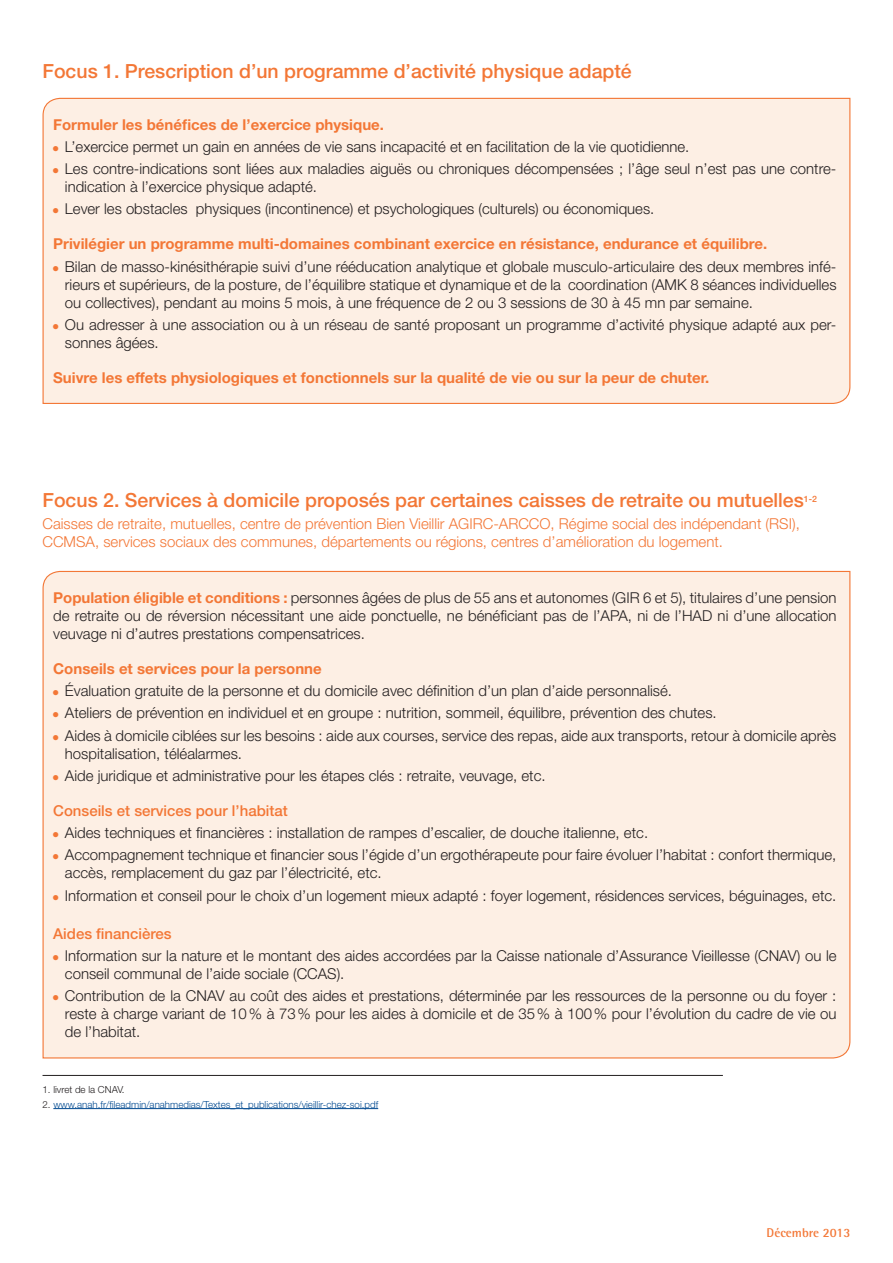
<style>
.page{position:relative;width:893px;height:1263px;background:#fff}
.page>*{position:absolute;margin:0;border:0;box-sizing:border-box;transform-origin:0 0}
.Annexe{font:500 19.5px "Helvetica Neue LT Std";color:#f37736}
.texte_courant{font:300 15px/18px "Helvetica Neue LT Std";color:#231f20}
.texte_courant-2{font:700 15px "Helvetica Neue LT Std";color:#f37736}
.texte_courant-3{font:300 15px/18px "Helvetica Neue LT Std";color:#f37736}
.texte_courant-4{font:500 15px "Helvetica Neue LT Std";color:#f37736}
.t1{font:700 12.75px "Rotis Semi Sans Std";color:#f37736}
.note_bas_de_page_sui{font:300 9.75px "Helvetica Neue LT Std";color:#014990}
.note_bas_de_page{font:300 9.75px "Helvetica Neue LT Std";color:#231f20}
.Annexe-2{font:500 8.7px "Helvetica Neue LT Std";color:#f37736}
.s1{font-family:"Arial";font-weight:400;font-size:12px;color:#f37736}
.s2{font-weight:700;color:#f37736}
.s3{color:#231f20}
</style>
<div class="page">
<div style="left:42px;top:97px;width:809px;height:307px;background:#fdefe4"></div>
<div style="left:42px;top:570px;width:809px;height:489px;background:#fdefe4"></div>
<hr style="left:43px;top:1075px;width:680px;height:1px;background:#231f20">
<hr style="left:53px;top:1108px;width:325px;height:1px;background:#014990">
<p class="Annexe" style="left:43px;top:59px;width:591px">Focus 1. Prescription d’un programme d’activité physique adapté</p>
<p class="texte_courant-2" style="left:53px;top:115px;width:332px">Formuler les bénéfices de l’exercice physique.</p>
<p class="texte_courant" style="left:52px;top:137px;width:639px"><span class="s1">●</span> L’exercice permet un gain en années de vie sans incapacité et en facilitation de la vie quotidienne.</p>
<p class="texte_courant" style="left:65px;top:159px;width:773px;text-indent:-13px"><span class="s1">●</span> Les contre-indications sont liées aux maladies aiguës ou chroniques décompensées ; l’âge seul n’est pas une contre&shy;indication à l’exercice physique adapté.</p>
<p class="texte_courant" style="left:52px;top:200px;width:604px"><span class="s1">●</span> Lever les obstacles physiques (incontinence) et psychologiques (culturels) ou économiques.</p>
<p class="texte_courant-2" style="left:53px;top:235px;width:715px">Privilégier un programme multi-domaines combinant exercice en résistance, endurance et équilibre.</p>
<p class="texte_courant" style="left:65px;top:257px;width:773px;text-align:justify;text-indent:-13px"><span class="s1">●</span> Bilan de masso-kinésithérapie suivi d’une rééducation analytique et globale musculo-articulaire des deux membres infé&shy;rieurs et supérieurs, de la posture, de l’équilibre statique et dynamique et de la coordination (AMK 8 séances individuelles ou collectives), pendant au moins 5 mois, à une fréquence de 2 ou 3 sessions de 30 à 45 mn par semaine.</p>
<p class="texte_courant" style="left:65px;top:315px;width:773px;text-indent:-13px"><span class="s1">●</span> Ou adresser à une association ou à un réseau de santé proposant un programme d’activité physique adapté aux per&shy;sonnes âgées.</p>
<p class="texte_courant-2" style="left:53px;top:368px;width:658px">Suivre les effets physiologiques et fonctionnels sur la qualité de vie ou sur la peur de chuter.</p>
<p class="Annexe" style="left:43px;top:489px;width:763px">Focus 2. Services à domicile proposés par certaines caisses de retraite ou mutuelles</p>
<p class="Annexe-2" style="left:804px;top:494px;width:15px">1-2</p>
<p class="texte_courant-3" style="left:43px;top:515px;width:759px">Caisses de retraite, mutuelles, centre de prévention Bien Vieillir AGIRC-ARCCO, Régime social des indépendant (RSI),<br>CCMSA, services sociaux des communes, départements ou régions, centres d’amélioration du logement.</p>
<p class="texte_courant" style="left:53px;top:588px;width:785px;text-align:justify"><span class="s2">Population éligible et conditions :</span> personnes âgées de plus de 55 ans et autonomes (GIR 6 et 5), titulaires d’une pension de retraite ou de réversion nécessitant une aide ponctuelle, ne bénéficiant pas de l’APA, ni de l’HAD ni d’une allocation veuvage ni d’autres prestations compensatrices.</p>
<p class="texte_courant-2" style="left:53px;top:659px;width:270px">Conseils et services pour la personne</p>
<p class="texte_courant" style="left:52px;top:681px;width:621px"><span class="s1">●</span> Évaluation gratuite de la personne et du domicile avec définition d’un plan d’aide personnalisé.</p>
<p class="texte_courant" style="left:52px;top:704px;width:666px"><span class="s1">●</span> Ateliers de prévention en individuel et en groupe : nutrition, sommeil, équilibre, prévention des chutes.</p>
<p class="texte_courant" style="left:65px;top:726px;width:773px;text-indent:-13px"><span class="s1">●</span> Aides à domicile ciblées sur les besoins : aide aux courses, service des repas, aide aux transports, retour à domicile après hospitalisation, téléalarmes.</p>
<p class="texte_courant" style="left:52px;top:766px;width:495px"><span class="s1">●</span> Aide juridique et administrative pour les étapes clés : retraite, veuvage, etc.</p>
<p class="texte_courant-4" style="left:53px;top:802px;width:236px">Conseils et services pour l’habitat</p>
<p class="texte_courant" style="left:52px;top:823px;width:597px"><span class="s1">●</span> Aides techniques et financières : installation de rampes d’escalier, de douche italienne, etc.</p>
<p class="texte_courant" style="left:65px;top:846px;width:773px;text-indent:-13px"><span class="s1">●</span> Accompagnement technique et financier sous l’égide d’un ergothérapeute pour faire évoluer l’habitat : confort thermique, accès, remplacement du gaz par l’électricité, etc.</p>
<p class="texte_courant" style="left:52px;top:886px;width:786px"><span class="s1">●</span> Information et conseil pour le choix d’un logement mieux adapté : foyer logement, résidences services, béguinages, etc.</p>
<p class="texte_courant-4" style="left:53px;top:924px;width:120px">Aides financières</p>
<p class="texte_courant" style="left:65px;top:946px;width:773px;text-indent:-13px"><span class="s1">●</span> Information sur la nature et le montant des aides accordées par la Caisse nationale d’Assurance Vieillesse (CNAV) ou le conseil communal de l’aide sociale (CCAS).</p>
<p class="texte_courant" style="left:65px;top:986px;width:773px;text-align:justify;text-indent:-13px"><span class="s1">●</span> Contribution de la CNAV au coût des aides et prestations, déterminée par les ressources de la personne ou du foyer : reste à charge variant de 10% à 73% pour les aides à domicile et de 35% à 100% pour l’évolution du cadre de vie ou de l’habitat.</p>
<p class="note_bas_de_page" style="left:43px;top:1083px;width:84px">1. livret de la CNAV.</p>
<p class="note_bas_de_page_sui" style="left:43px;top:1098px;width:337px"><span class="s3">2.</span> www.anah.fr/fileadmin/anahmedias/Textes_et_publications/vieillir-chez-soi.pdf</p>
<p class="t1" style="left:767px;top:1225px;width:85px">Décembre 2013</p>
</div>
